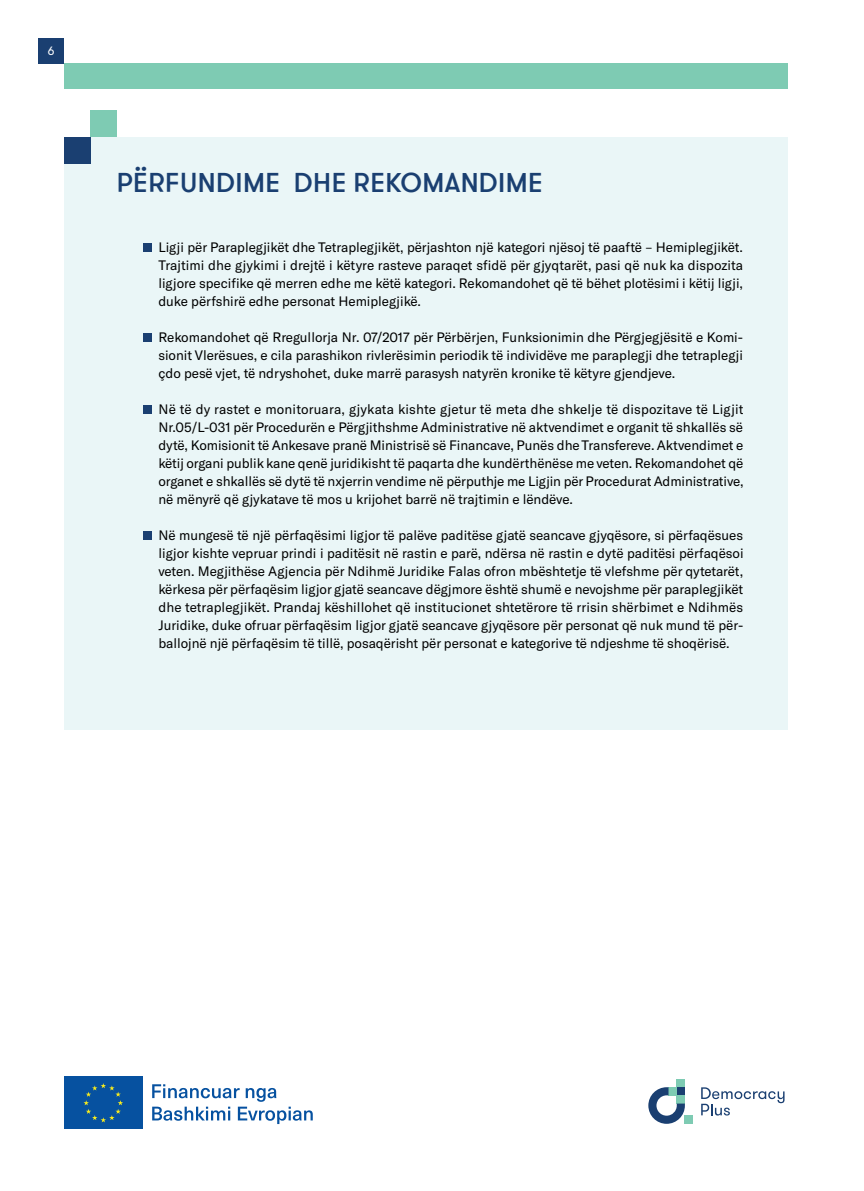
<style>
.page{position:relative;width:864px;height:1191px;background:#fff}
.page>*{position:absolute;margin:0;border:0;box-sizing:border-box;transform-origin:0 0}
.t1{font:500 27px "GT Walsheim Pro";letter-spacing:.015em;color:#1a3f71}
.t2{font:13.5px/18px "GT America";letter-spacing:-.005em;color:#000;text-align:justify}
.t3{font:12px "GT Walsheim Pro";color:#fff}
</style>
<div class="page">
<div style="left:64px;top:63px;width:723px;height:26px;background:#7ecbb3"></div>
<div style="left:38px;top:38px;width:26px;height:25px;background:#1a3f71"></div>
<div style="left:676px;top:1079px;width:8px;height:8px;background:#7ecbb3"></div>
<div style="left:684px;top:1115px;width:8px;height:8px;background:#7ecbb3"></div>
<svg style="left:648px;top:1087px;width:36px;height:36px"></svg>
<svg style="left:701px;top:1087px;width:83px;height:28px"></svg>
<div style="left:63px;top:1075px;width:81px;height:55px;background:#0651a0"></div>
<svg style="left:83px;top:1083px;width:40px;height:39px"></svg>
<svg style="left:152px;top:1084px;width:160px;height:40px"></svg>
<div style="left:64px;top:137px;width:723px;height:592px;background:#eaf6f7"></div>
<div style="left:90px;top:111px;width:27px;height:26px;background:#7ecbb3"></div>
<div style="left:64px;top:137px;width:26px;height:26px;background:#1a3f71"></div>
<div style="left:144px;top:243px;width:8px;height:9px;background:#1a3f71"></div>
<div style="left:144px;top:333px;width:8px;height:9px;background:#1a3f71"></div>
<div style="left:144px;top:405px;width:8px;height:9px;background:#1a3f71"></div>
<div style="left:144px;top:531px;width:8px;height:9px;background:#1a3f71"></div>
<p class="t3" style="left:48px;top:43px;width:8px">6</p>
<h1 class="t1" style="left:117px;top:165px;width:427px">PËRFUNDIME DHE REKOMANDIME</h1>
<p class="t2" style="left:158px;top:238px;width:586px">Ligji për Paraplegjikët dhe Tetraplegjikët, përjashton një kategori njësoj të paaftë – Hemiplegjikët.<br>Trajtimi dhe gjykimi i drejtë i këtyre rasteve paraqet sfidë për gjyqtarët, pasi që nuk ka dispozita ligjore specifike që merren edhe me këtë kategori. Rekomandohet që të bëhet plotësimi i këtij ligji, duke përfshirë edhe personat Hemiplegjikë.</p>
<p class="t2" style="left:158px;top:328px;width:586px">Rekomandohet që Rregullorja Nr. 07/2017 për Përbërjen, Funksionimin dhe Përgjegjësitë e Komi&shy;sionit Vlerësues, e cila parashikon rivlerësimin periodik të individëve me paraplegji dhe tetraplegji çdo pesë vjet, të ndryshohet, duke marrë parasysh natyrën kronike të këtyre gjendjeve.</p>
<p class="t2" style="left:158px;top:400px;width:586px">Në të dy rastet e monitoruara, gjykata kishte gjetur të meta dhe shkelje të dispozitave të Ligjit Nr.05/L-031 për Procedurën e Përgjithshme Administrative në aktvendimet e organit të shkallës së dytë, Komisionit të Ankesave pranë Ministrisë së Financave, Punës dhe Transfereve. Aktvendimet e këtij organi publik kane qenë juridikisht të paqarta dhe kundërthënëse me veten. Rekomandohet që organet e shkallës së dytë të nxjerrin vendime në përputhje me Ligjin për Procedurat Administrative, në mënyrë që gjykatave të mos u krijohet barrë në trajtimin e lëndëve.</p>
<p class="t2" style="left:158px;top:526px;width:586px">Në mungesë të një përfaqësimi ligjor të palëve paditëse gjatë seancave gjyqësore, si përfaqësues ligjor kishte vepruar prindi i paditësit në rastin e parë, ndërsa në rastin e dytë paditësi përfaqësoi veten. Megjithëse Agjencia për Ndihmë Juridike Falas ofron mbështetje të vlefshme për qytetarët, kërkesa për përfaqësim ligjor gjatë seancave dëgjmore është shumë e nevojshme për paraplegjikët dhe tetraplegjikët. Prandaj këshillohet që institucionet shtetërore të rrisin shërbimet e Ndihmës Juridike, duke ofruar përfaqësim ligjor gjatë seancave gjyqësore për personat që nuk mund të për&shy;ballojnë një përfaqësim të tillë, posaqërisht për personat e kategorive të ndjeshme të shoqërisë.</p>
</div>
